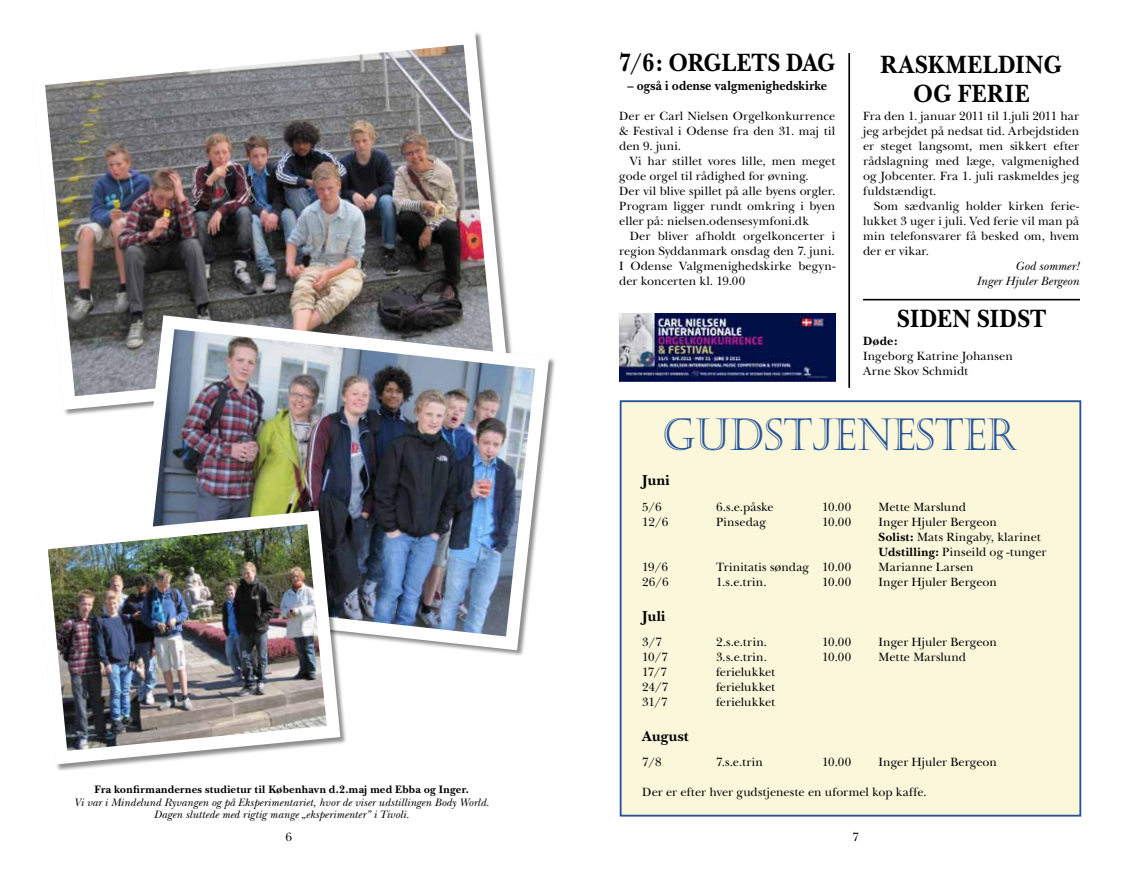
<style>
.page{position:relative;width:1134px;height:869px;background:#fff}
.page>*{position:absolute;margin:0;border:0;box-sizing:border-box;transform-origin:0 0}
.t1{font:44px "Castellar";color:#245297;scale:.91 1}
.t2{font:700 26.12px/28.8px "New Baskerville";letter-spacing:.195em;color:#000;scale:.91 1}
.t3{font:700 26.12px "New Baskerville";letter-spacing:.14em;color:#000;scale:.89 1}
.t4{font:700 26.12px "New Baskerville";letter-spacing:.14em;color:#000;scale:.91 1}
.t5{font:700 15px "New Baskerville";letter-spacing:.02em;color:#000}
.t6{font:700 13.75px "New Baskerville";letter-spacing:.015em;color:#000;scale:.91 1}
.t7{font:12.5px/15px "New Baskerville";letter-spacing:.005em;color:#000;text-align:justify}
.t8{font:italic 12.5px/15px "New Baskerville";letter-spacing:.005em;color:#000;text-align:right}
.t9{font:700 12.5px "New Baskerville";color:#000}
.t10{font:italic 11.25px/12.5px "New Baskerville";letter-spacing:.01em;color:#000;text-align:center}
.t11{font:700 11.25px "New Baskerville";letter-spacing:.025em;color:#000}
.s1{font-style:normal}
.s2{font-weight:700}
</style>
<div class="page">
<div style="left:620px;top:400px;width:461px;height:415px;background:#faf7da"></div>
<hr style="left:863px;top:299px;width:217px;height:1px;background:#000">
<hr style="left:849px;top:53px;width:1px;height:334px;background:#000">
<img style="left:619px;top:314px;width:216px;height:67px">
<img style="left:45px;top:32px;width:463px;height:383px">
<img style="left:124px;top:308px;width:431px;height:348px">
<img style="left:47px;top:503px;width:300px;height:267px">
<p class="t11" style="left:95px;top:782px;width:376px">Fra konfirmandernes studietur til København d.2.maj med Ebba og Inger.</p>
<p class="t10" style="left:74px;top:795px;width:417px">Vi var i Mindelund Ryvangen og på Eksperimentariet, hvor de viser udstillingen Body World.<br>Dagen sluttede med rigtig mange <span class="s1">„</span>eksperimenter” i Tivoli.</p>
<h2 class="t3" style="left:619px;top:48px;width:244px">7/6: Orglets dag</h2>
<p class="t6" style="left:627px;top:78px;width:221px">– også i odense valgmenighedskirke</p>
<p class="t7" style="left:619px;top:109px;width:218px">Der er Carl Nielsen Orgelkonkurrence &amp; Festival i Odense fra den 31. maj til den 9. juni.</p>
<p class="t7" style="left:619px;top:154px;width:218px;text-align:left;text-indent:11px">Vi har stillet vores lille, men meget gode orgel til rådighed for øvning.<br>Der vil blive spillet på alle byens orgler.<br>Program ligger rundt omkring i byen eller på: nielsen.odensesymfoni.dk</p>
<p class="t7" style="left:619px;top:229px;width:218px;text-indent:11px">Der bliver afholdt orgelkoncerter i region Syddanmark onsdag den 7. juni.<br>I Odense Valgmenighedskirke begyn&shy;der koncerten kl. 19.00</p>
<h2 class="t2" style="left:913px;top:50px;width:165px;text-indent:-33px">Raskmelding og ferie</h2>
<p class="t7" style="left:863px;top:109px;width:218px">Fra den 1. januar 2011 til 1.juli 2011 har jeg arbejdet på nedsat tid. Arbejdstiden er steget langsomt, men sikkert efter rådslagning med læge, valgmenighed og Jobcenter. Fra 1. juli raskmeldes jeg fuldstændigt.</p>
<p class="t7" style="left:863px;top:199px;width:218px;text-indent:11px">Som sædvanlig holder kirken ferie&shy;lukket 3 uger i juli. Ved ferie vil man på min telefonsvarer få besked om, hvem der er vikar.</p>
<p class="t8" style="left:976px;top:259px;width:104px">God sommer!<br>Inger Hjuler Bergeon</p>
<h2 class="t4" style="left:897px;top:303px;width:103px">Siden sids</h2>
<h2 class="t4" style="left:1030px;top:303px;width:19px">t</h2>
<p class="t9" style="left:863px;top:334px;width:36px">Døde:</p>
<p class="t7" style="left:863px;top:349px;width:151px">Ingeborg Katrine Johansen<br>Arne Skov Schmidt</p>
<h1 class="t1" style="left:662px;top:412px;width:391px">GUDSTJENESTER</h1>
<p class="t5" style="left:642px;top:471px;width:29px">Juni</p>
<p class="t7" style="left:642px;top:499px;width:21px">5/6</p>
<p class="t7" style="left:716px;top:499px;width:59px">6.s.e.påske</p>
<p class="t7" style="left:822px;top:499px;width:30px">10.00</p>
<p class="t7" style="left:878px;top:499px;width:89px">Mette Marslund</p>
<p class="t7" style="left:642px;top:514px;width:27px">12/6</p>
<p class="t7" style="left:716px;top:514px;width:51px">Pinsedag</p>
<p class="t7" style="left:822px;top:514px;width:30px">10.00</p>
<p class="t7" style="left:878px;top:514px;width:169px;text-align:left">Inger Hjuler Bergeon<br><span class="s2">Solist:</span> Mats Ringaby, klarinet<br><span class="s2">Udstilling:</span> Pinseild og -tunger</p>
<p class="t7" style="left:642px;top:559px;width:27px">19/6</p>
<p class="t7" style="left:716px;top:559px;width:137px">Trinitatis søndag 10.00</p>
<p class="t7" style="left:878px;top:559px;width:97px">Marianne Larsen</p>
<p class="t7" style="left:642px;top:574px;width:28px">26/6</p>
<p class="t7" style="left:716px;top:574px;width:52px">1.s.e.trin.</p>
<p class="t7" style="left:822px;top:574px;width:30px">10.00</p>
<p class="t7" style="left:878px;top:574px;width:120px">Inger Hjuler Bergeon</p>
<p class="t5" style="left:642px;top:606px;width:25px">Juli</p>
<p class="t7" style="left:642px;top:634px;width:21px">3/7</p>
<p class="t7" style="left:716px;top:634px;width:53px">2.s.e.trin.</p>
<p class="t7" style="left:822px;top:634px;width:30px">10.00</p>
<p class="t7" style="left:878px;top:634px;width:120px">Inger Hjuler Bergeon</p>
<p class="t7" style="left:642px;top:649px;width:27px">10/7</p>
<p class="t7" style="left:716px;top:649px;width:52px">3.s.e.trin.</p>
<p class="t7" style="left:822px;top:649px;width:30px">10.00</p>
<p class="t7" style="left:878px;top:649px;width:89px">Mette Marslund</p>
<p class="t7" style="left:642px;top:664px;width:26px">17/7</p>
<p class="t7" style="left:716px;top:664px;width:61px">ferielukket</p>
<p class="t7" style="left:642px;top:679px;width:27px">24/7</p>
<p class="t7" style="left:716px;top:679px;width:61px">ferielukket</p>
<p class="t7" style="left:642px;top:694px;width:27px">31/7</p>
<p class="t7" style="left:716px;top:694px;width:61px">ferielukket</p>
<p class="t5" style="left:642px;top:726px;width:48px">August</p>
<p class="t7" style="left:642px;top:754px;width:21px">7/8</p>
<p class="t7" style="left:716px;top:754px;width:48px">7.s.e.trin</p>
<p class="t7" style="left:822px;top:754px;width:30px">10.00</p>
<p class="t7" style="left:878px;top:754px;width:120px">Inger Hjuler Bergeon</p>
<p class="t7" style="left:642px;top:784px;width:286px">Der er efter hver gudstjeneste en uformel kop kaffe.</p>
<p class="t7" style="left:286px;top:829px;width:8px">6</p>
<p class="t7" style="left:852px;top:829px;width:8px">7</p>
</div>
